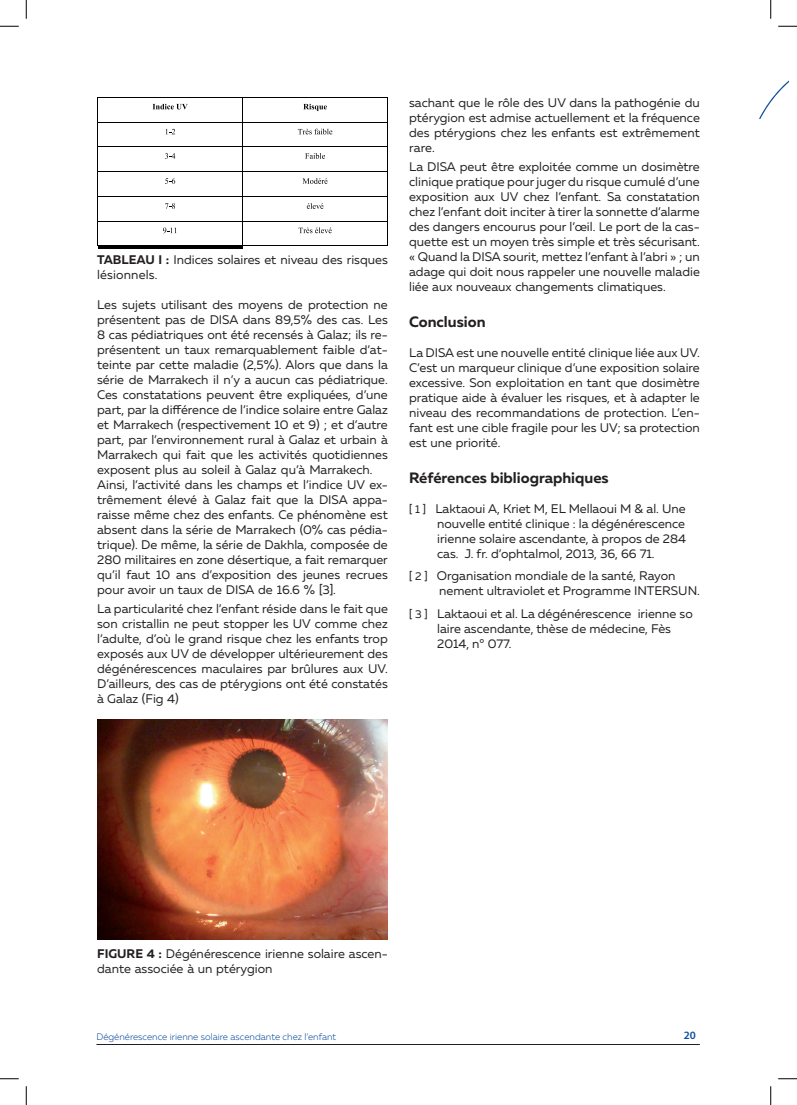
<style>
.page{position:relative;width:797px;height:1105px;background:#fff}
.page>*{position:absolute;margin:0;border:0;box-sizing:border-box;transform-origin:0 0}
.t1{font:700 15px "Muller";color:#231f20}
.t2{font:12.5px/15px "Muller";color:#231f20}
.t3{font:600 11.25px "Myriad Pro";color:#0d4da1}
.t4{font:300 9.38px "Muller";color:#0d4da1}
.s1{font-weight:700}
.s2{font-size:11.25px}
</style>
<div class="page">
<hr style="left:96px;top:1044px;width:603px;height:1px;background:#231f20">
<svg style="left:153px;top:104px;width:35px;height:5px"></svg>
<svg style="left:303px;top:104px;width:24px;height:7px"></svg>
<hr style="left:98px;top:97px;width:144px;height:1px;background:#000">
<hr style="left:243px;top:97px;width:144px;height:1px;background:#000">
<svg style="left:166px;top:129px;width:9px;height:5px"></svg>
<svg style="left:298px;top:129px;width:34px;height:5px"></svg>
<hr style="left:98px;top:122px;width:144px;height:1px;background:#000">
<hr style="left:243px;top:122px;width:144px;height:1px;background:#000">
<svg style="left:165px;top:153px;width:10px;height:6px"></svg>
<svg style="left:305px;top:153px;width:20px;height:6px"></svg>
<hr style="left:98px;top:146px;width:144px;height:1px;background:#000">
<hr style="left:243px;top:146px;width:144px;height:1px;background:#000">
<svg style="left:165px;top:178px;width:10px;height:6px"></svg>
<svg style="left:302px;top:178px;width:25px;height:6px"></svg>
<hr style="left:98px;top:172px;width:144px;height:1px;background:#000">
<hr style="left:243px;top:172px;width:144px;height:1px;background:#000">
<svg style="left:165px;top:203px;width:10px;height:6px"></svg>
<svg style="left:307px;top:203px;width:16px;height:6px"></svg>
<hr style="left:98px;top:197px;width:144px;height:1px;background:#000">
<hr style="left:243px;top:197px;width:144px;height:1px;background:#000">
<svg style="left:163px;top:228px;width:13px;height:5px"></svg>
<svg style="left:298px;top:227px;width:34px;height:6px"></svg>
<hr style="left:98px;top:222px;width:144px;height:1px;background:#000">
<hr style="left:243px;top:222px;width:144px;height:1px;background:#000">
<svg style="left:97px;top:97px;width:1px;height:149px"></svg>
<hr style="left:98px;top:245px;width:144px;height:4px;background:#000">
<svg style="left:242px;top:97px;width:1px;height:149px"></svg>
<hr style="left:243px;top:245px;width:144px;height:1px;background:#000">
<svg style="left:387px;top:97px;width:1px;height:149px"></svg>
<img style="left:97px;top:719px;width:291px;height:221px">
<svg style="left:0;top:25px;width:19px;height:2px"></svg>
<svg style="left:0;top:1078px;width:19px;height:1px"></svg>
<svg style="left:778px;top:1078px;width:19px;height:1px"></svg>
<svg style="left:25px;top:0;width:2px;height:19px"></svg>
<svg style="left:25px;top:1086px;width:2px;height:19px"></svg>
<svg style="left:759px;top:0;width:38px;height:119px"></svg>
<svg style="left:770px;top:1086px;width:1px;height:19px"></svg>
<p class="t2" style="left:97px;top:252px;width:292px"><span class="s1">TABLEAU I :</span> Indices solaires et niveau des risques lésionnels.</p>
<p class="t2" style="left:97px;top:297px;width:292px">Les sujets utilisant des moyens de protection ne présentent pas de DISA dans 89,5% des cas. Les 8 cas pédiatriques ont été recensés à Galaz; ils re&shy;présentent un taux remarquablement faible d’at&shy;teinte par cette maladie (2,5%). Alors que dans la série de Marrakech il n’y a aucun cas pédiatrique.<br>Ces constatations peuvent être expliquées, d’une part, par la différence de l’indice solaire entre Galaz et Marrakech (respectivement 10 et 9) ; et d’autre part, par l’environnement rural à Galaz et urbain à Marrakech qui fait que les activités quotidiennes exposent plus au soleil à Galaz qu’à Marrakech.<br>Ainsi, l’activité dans les champs et l’indice UV ex&shy;trêmement élevé à Galaz fait que la DISA appa&shy;raisse même chez des enfants. Ce phénomène est absent dans la série de Marrakech (0% cas pédia&shy;trique). De même, la série de Dakhla, composée de 280 militaires en zone désertique, a fait remarquer qu’il faut 10 ans d’exposition des jeunes recrues pour avoir un taux de DISA de 16.6 % [3].</p>
<p class="t2" style="left:97px;top:601px;width:292px;text-align:justify">La particularité chez l’enfant réside dans le fait que son cristallin ne peut stopper les UV comme chez l’adulte, d’où le grand risque chez les enfants trop exposés aux UV de développer ultérieurement des dégénérescences maculaires par brûlures aux UV.<br>D’ailleurs, des cas de ptérygions ont été constatés à Galaz (Fig 4)</p>
<p class="t2" style="left:409px;top:95px;width:292px;text-align:justify">sachant que le rôle des UV dans la pathogénie du ptérygion est admise actuellement et la fréquence des ptérygions chez les enfants est extrêmement rare.</p>
<p class="t2" style="left:409px;top:159px;width:292px;text-align:justify">La DISA peut être exploitée comme un dosimètre clinique pratique pour juger du risque cumulé d’une exposition aux UV chez l’enfant. Sa constatation chez l’enfant doit inciter à tirer la sonnette d’alarme des dangers encourus pour l’œil. Le port de la cas&shy;quette est un moyen très simple et très sécurisant. « Quand la DISA sourit, mettez l’enfant à l’abri » ; un adage qui doit nous rappeler une nouvelle maladie liée aux nouveaux changements climatiques.</p>
<p class="t1" style="left:409px;top:312px;width:78px">Conclusion</p>
<p class="t2" style="left:409px;top:345px;width:292px;text-align:justify">La DISA est une nouvelle entité clinique liée aux UV.<br>C’est un marqueur clinique d’une exposition solaire excessive. Son exploitation en tant que dosimètre pratique aide à évaluer les risques, et à adapter le niveau des recommandations de protection. L’en&shy;fant est une cible fragile pour les UV; sa protection est une priorité.</p>
<p class="t1" style="left:409px;top:468px;width:201px">Références bibliographiques</p>
<p class="t2" style="left:437px;top:501px;width:250px;text-align:justify;text-indent:-28px"><span class="s2">[ 1 ]</span> Laktaoui A, Kriet M, EL Mellaoui M &amp; al. Une nouvelle entité clinique : la dégénérescence irienne solaire ascendante, à propos de 284 cas. J. fr. d’ophtalmol, 2013, 36, 66 71.</p>
<p class="t2" style="left:439px;top:568px;width:262px;text-indent:-30px"><span class="s2">[ 2 ]</span> Organisation mondiale de la santé, Rayon nement ultraviolet et Programme INTERSUN.</p>
<p class="t2" style="left:437px;top:606px;width:257px;text-indent:-28px"><span class="s2">[ 3 ]</span> Laktaoui et al. La dégénérescence irienne so laire ascendante, thèse de médecine, Fès<br>2014, n° 077.</p>
<p class="t2" style="left:97px;top:946px;width:292px"><span class="s1">FIGURE 4 :</span> Dégénérescence irienne solaire ascen&shy;dante associée à un ptérygion</p>
<p class="t4" style="left:96px;top:1031px;width:241px">Dégénérescence irienne solaire ascendante chez l’enfant</p>
<p class="t3" style="left:684px;top:1028px;width:14px">20</p>
</div>
